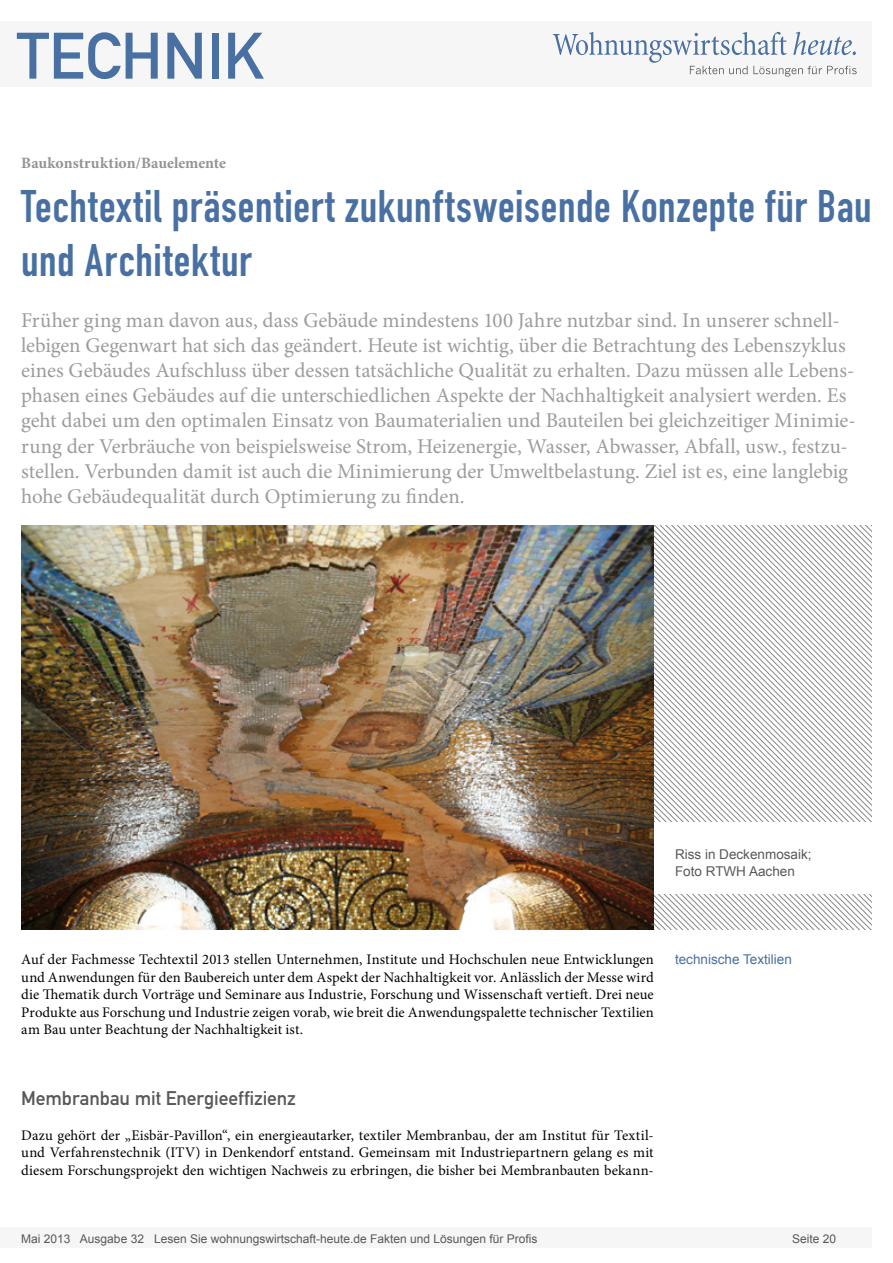
<style>
.page{position:relative;width:893px;height:1263px;background:#fff}
.page>*{position:absolute;margin:0;border:0;box-sizing:border-box;transform-origin:0 0}
.t1{font:64.5px "DIN Mittelschrift";color:#4970a3}
.Überschrift_Groß{font:45px/54px "DIN Engschrift";letter-spacing:.02em;color:#4970a3}
.Anlesetext{font:21px/25.2px "Minion Pro";letter-spacing:-.005em;color:#9c9c9c}
.Überschrift_Grau{font:19.5px "DIN Mittelschrift";letter-spacing:-.005em;color:#595959}
.Kategorie{font:700 15.75px "Minion Pro";color:#939393}
.Fließtext_erste_Zeil{font:14.7px/17.5px "Minion Pro";letter-spacing:.005em;color:#000;text-align:justify}
.Bildunterschrift{font:13.5px "Arial";color:#595959}
.Info{font:13.5px "Arial";color:#4970a3}
.t2{font:12px "Arial";color:#595959}
</style>
<div class="page">
<div style="left:0;top:1227px;width:872px;height:20px;background:#f6f6f6"></div>
<div style="left:0;top:21px;width:872px;height:66px;background:#f6f6f6"></div>
<svg style="left:553px;top:32px;width:304px;height:45px"></svg>
<svg style="left:654px;top:525px;width:218px;height:95px"></svg>
<svg style="left:654px;top:620px;width:218px;height:309px"></svg>
<div style="left:654px;top:822px;width:237px;height:72px;background:#fff"></div>
<img style="left:21px;top:525px;width:633px;height:404px">
<h1 class="t1" style="left:17px;top:18px;width:249px">TECHNIK</h1>
<p class="Kategorie" style="left:21px;top:152px;width:206px">Baukonstruktion/Bauelemente</p>
<p class="Überschrift_Groß" style="left:21px;top:180px;width:852px">Techtextil präsentiert zukunftsweisende Konzepte für Bau und Architektur</p>
<p class="Anlesetext" style="left:21px;top:307px;width:836px">Früher ging man davon aus, dass Gebäude mindestens 100 Jahre nutzbar sind. In unserer schnell&shy;lebigen Gegenwart hat sich das geändert. Heute ist wichtig, über die Betrachtung des Lebenszyklus eines Gebäudes Aufschluss über dessen tatsächliche Qualität zu erhalten. Dazu müssen alle Lebens&shy;phasen eines Gebäudes auf die unterschiedlichen Aspekte der Nachhaltigkeit analysiert werden. Es geht dabei um den optimalen Einsatz von Baumaterialien und Bauteilen bei gleichzeitiger Minimie&shy;rung der Verbräuche von beispielsweise Strom, Heizenergie, Wasser, Abwasser, Abfall, usw., festzu&shy;stellen. Verbunden damit ist auch die Minimierung der Umweltbelastung. Ziel ist es, eine langlebig hohe Gebäudequalität durch Optimierung zu finden.</p>
<p class="Bildunterschrift" style="left:675px;top:845px;width:138px">Riss in Deckenmosaik;</p>
<p class="Bildunterschrift" style="left:675px;top:863px;width:121px">Foto RTWH Aachen</p>
<p class="Fließtext_erste_Zeil" style="left:21px;top:951px;width:634px">Auf der Fachmesse Techtextil 2013 stellen Unternehmen, Institute und Hochschulen neue Entwicklungen</p>
<p class="Info" style="left:675px;top:950px;width:118px">technische Textilien</p>
<p class="Fließtext_erste_Zeil" style="left:21px;top:968px;width:634px">und Anwendungen für den Baubereich unter dem Aspekt der Nachhaltigkeit vor. Anlässlich der Messe wird die Thematik durch Vorträge und Seminare aus Industrie, Forschung und Wissenschaft vertieft. Drei neue Produkte aus Forschung und Industrie zeigen vorab, wie breit die Anwendungspalette technischer Textilien am Bau unter Beachtung der Nachhaltigkeit ist.</p>
<p class="Überschrift_Grau" style="left:21px;top:1086px;width:276px">Membranbau mit Energieeffizienz</p>
<p class="Fließtext_erste_Zeil" style="left:21px;top:1126px;width:634px">Dazu gehört der „Eisbär-Pavillon“, ein energieautarker, textiler Membranbau, der am Institut für Textil&shy;und Verfahrenstechnik (ITV) in Denkendorf entstand. Gemeinsam mit Industriepartnern gelang es mit diesem Forschungsprojekt den wichtigen Nachweis zu erbringen, die bisher bei Membranbauten bekann-</p>
<p class="t2" style="left:21px;top:1230px;width:518px">Mai 2013 Ausgabe 32 Lesen Sie wohnungswirtschaft-heute.de Fakten und Lösungen für Profis</p>
<p class="t2" style="left:792px;top:1231px;width:46px">Seite 20</p>
</div>
